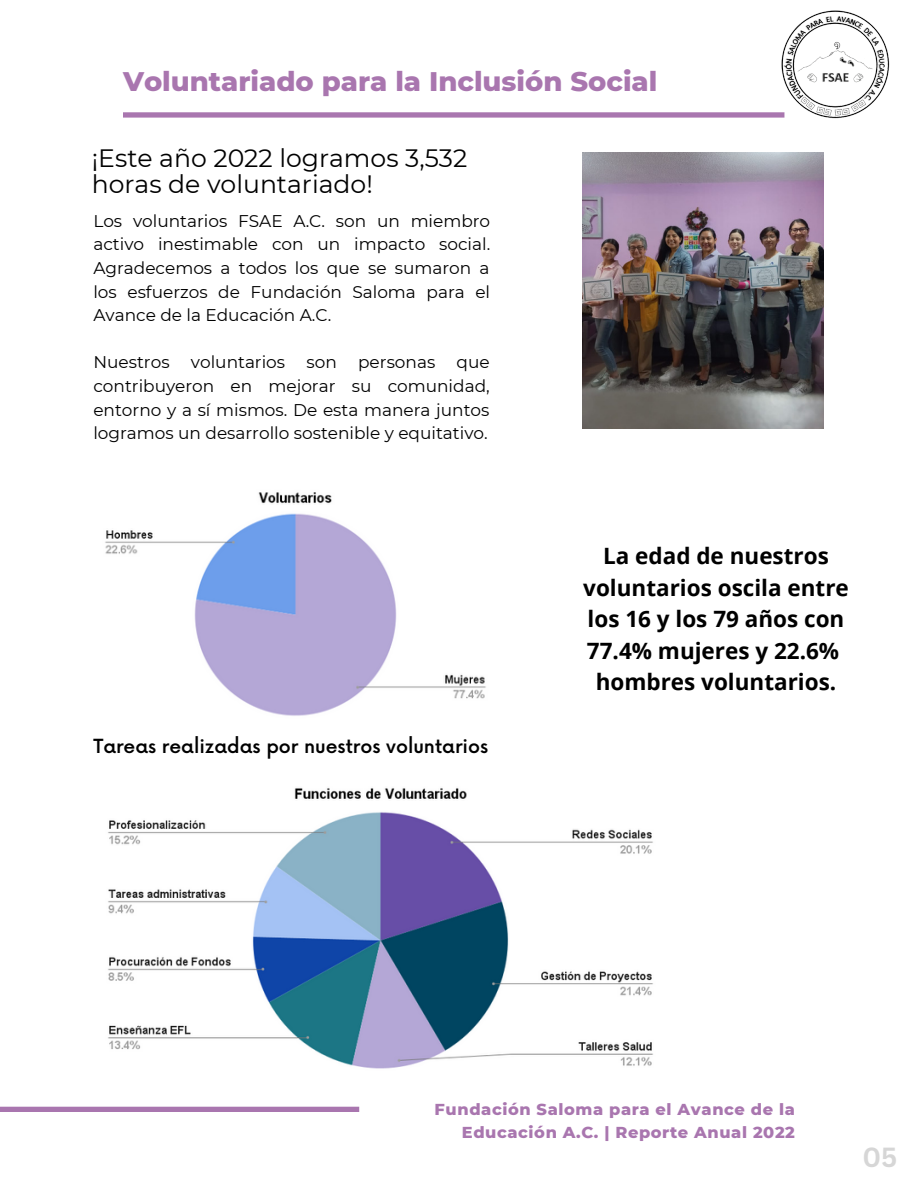
<style>
.page{position:relative;width:918px;height:1188px;background:#fff}
.page>*{position:absolute;margin:0;border:0;box-sizing:border-box;transform-origin:0 0}
.t1{font:800 27.45px "Montserrat";color:#a976af}
.t2{font:700 26.85px "Canva Sans";color:#d6d6d6}
.t3{font:25.05px/25.8px "Montserrat";color:#000}
.t4{font:700 22.5px/31.5px "Open Sans";color:#000;text-align:center}
.t5{font:500 19.05px "Now";color:#000}
.t6{font:16.95px/23.7px "Montserrat";color:#000;text-align:justify}
.t7{font:800 16.2px/22.5px "Montserrat";letter-spacing:.035em;color:#a976af;text-align:right}
</style>
<div class="page">
<div style="left:123px;top:112px;width:661px;height:6px;background:#a976af"></div>
<img style="left:781px;top:10px;width:108px;height:108px">
<img style="left:108px;top:788px;width:545px;height:281px">
<img style="left:105px;top:492px;width:381px;height:224px">
<img style="left:582px;top:152px;width:241px;height:276px">
<div style="left:0;top:1107px;width:359px;height:5px;background:#a976af"></div>
<h1 class="t1" style="left:123px;top:65px;width:536px">Voluntariado para la Inclusión Social</h1>
<h3 class="t3" style="left:92px;top:145px;width:377px">¡Este año 2022 logramos 3,532 horas de voluntariado!</h3>
<p class="t6" style="left:93px;top:209px;width:398px">Los voluntarios FSAE A.C. son un miembro activo inestimable con un impacto social.<br>Agradecemos a todos los que se sumaron a los esfuerzos de Fundación Saloma para el Avance de la Educación A.C.</p>
<p class="t6" style="left:93px;top:350px;width:78px">Nuestros</p>
<p class="t6" style="left:191px;top:350px;width:96px">voluntarios</p>
<p class="t6" style="left:307px;top:350px;width:32px">son</p>
<p class="t6" style="left:358px;top:350px;width:79px">personas</p>
<p class="t6" style="left:93px;top:350px;width:398px;text-indent:363px">que contribuyeron en mejorar su comunidad, entorno y a sí mismos. De esta manera juntos logramos un desarrollo sostenible y equitativo.</p>
<p class="t5" style="left:93px;top:736px;width:396px">Tareas realizadas por nuestros voluntarios</p>
<h3 class="t4" style="left:583px;top:540px;width:267px">La edad de nuestros voluntarios oscila entre los 16 y los 79 años con<br>77.4% mujeres y 22.6% hombres voluntarios.</h3>
<p class="t7" style="left:435px;top:1098px;width:362px">Fundación Saloma para el Avance de la<br>Educación A.C. | Reporte Anual 2022</p>
<h2 class="t2" style="left:862px;top:1139px;width:36px">05</h2>
</div>
